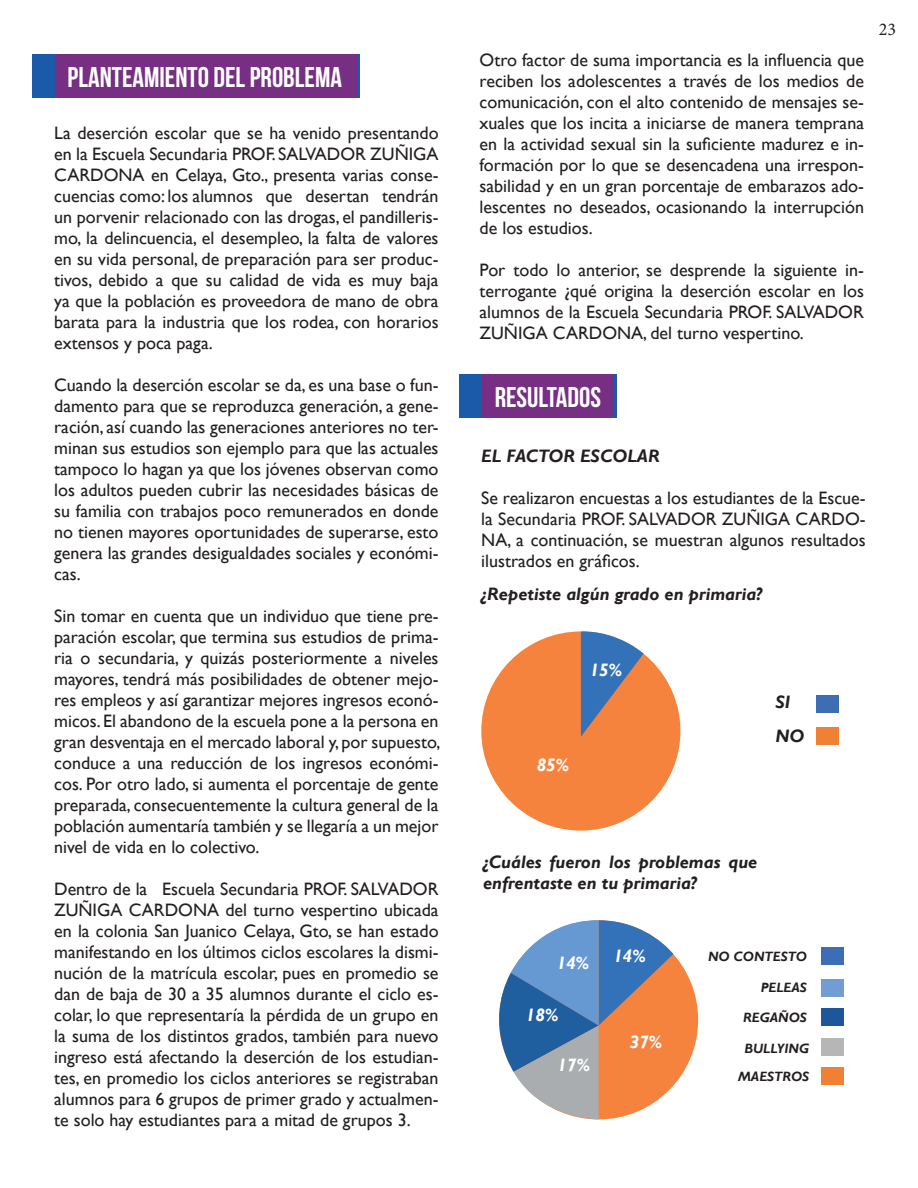
<style>
.page{position:relative;width:918px;height:1188px;background:#fff}
.page>*{position:absolute;margin:0;border:0;box-sizing:border-box;transform-origin:0 0}
.t1{font:700 28.5px "Bebas Neue";color:#fff}
.t2{font:18px/21px "Gill Sans";color:#231f20;text-align:justify}
.t3{font:italic 700 18px/21px "Gill Sans";color:#231f20}
.t4{font:italic 700 18px "Gill Sans";color:#fff}
.t5{font:18px "Minion Pro";color:#231f20}
.t6{font:italic 700 13.5px "Gill Sans";color:#231f20}
</style>
<div class="page">
<div style="left:51px;top:54px;width:307px;height:44px;background:#762f83"></div>
<div style="left:32px;top:54px;width:22px;height:44px;background:#1b5aa9"></div>
<hr style="left:358px;top:54px;width:2px;height:44px;background:#1b5aa9">
<div style="left:478px;top:374px;width:138px;height:43px;background:#762f83"></div>
<div style="left:459px;top:374px;width:22px;height:43px;background:#1b5aa9"></div>
<hr style="left:615px;top:374px;width:2px;height:43px;background:#1b5aa9">
<div style="left:481px;top:631px;width:199px;height:200px;background:#f5833e;border-radius:50%"></div>
<svg style="left:581px;top:631px;width:63px;height:106px"></svg>
<div style="left:499px;top:920px;width:199px;height:199px;background:#f5833e;border-radius:50%"></div>
<svg style="left:499px;top:920px;width:174px;height:199px"></svg>
<div style="left:816px;top:695px;width:23px;height:18px;background:#3d6eb5"></div>
<div style="left:821px;top:947px;width:22px;height:18px;background:#3d6eb5"></div>
<div style="left:816px;top:727px;width:23px;height:18px;background:#f08034"></div>
<div style="left:821px;top:979px;width:22px;height:18px;background:#709dd3"></div>
<div style="left:821px;top:1009px;width:22px;height:17px;background:#1d579a"></div>
<div style="left:821px;top:1038px;width:22px;height:18px;background:#b6b6b7"></div>
<div style="left:821px;top:1067px;width:22px;height:18px;background:#f08034"></div>
<p class="t1" style="left:68px;top:62px;width:276px">PLANTEAMIENTO DEL PROBLEMA</p>
<p class="t2" style="left:54px;top:123px;width:386px">La deserción escolar que se ha venido presentando en la Escuela Secundaria PROF. SALVADOR ZUÑIGA CARDONA en Celaya, Gto., presenta varias conse&shy;cuencias como: los alumnos que desertan tendrán un porvenir relacionado con las drogas, el pandilleris&shy;mo, la delincuencia, el desempleo, la falta de valores en su vida personal, de preparación para ser produc&shy;tivos, debido a que su calidad de vida es muy baja ya que la población es proveedora de mano de obra barata para la industria que los rodea, con horarios extensos y poca paga.</p>
<p class="t2" style="left:54px;top:375px;width:386px">Cuando la deserción escolar se da, es una base o fun&shy;damento para que se reproduzca generación, a gene&shy;ración, así cuando las generaciones anteriores no ter&shy;minan sus estudios son ejemplo para que las actuales tampoco lo hagan ya que los jóvenes observan como los adultos pueden cubrir las necesidades básicas de su familia con trabajos poco remunerados en donde no tienen mayores oportunidades de superarse, esto genera las grandes desigualdades sociales y económi&shy;cas.</p>
<p class="t2" style="left:54px;top:606px;width:388px">Sin tomar en cuenta que un individuo que tiene pre&shy;paración escolar, que termina sus estudios de prima&shy;ria o secundaria, y quizás posteriormente a niveles mayores, tendrá más posibilidades de obtener mejo&shy;res empleos y así garantizar mejores ingresos econó&shy;micos. El abandono de la escuela pone a la persona en gran desventaja en el mercado laboral y, por supuesto, conduce a una reducción de los ingresos económi&shy;cos. Por otro lado, si aumenta el porcentaje de gente preparada, consecuentemente la cultura general de la población aumentaría también y se llegaría a un mejor nivel de vida en lo colectivo.</p>
<p class="t2" style="left:54px;top:879px;width:386px">Dentro de la Escuela Secundaria PROF. SALVADOR ZUÑIGA CARDONA del turno vespertino ubicada en la colonia San Juanico Celaya, Gto, se han estado manifestando en los últimos ciclos escolares la dismi&shy;nución de la matrícula escolar, pues en promedio se dan de baja de 30 a 35 alumnos durante el ciclo es&shy;colar, lo que representaría la pérdida de un grupo en la suma de los distintos grados, también para nuevo ingreso está afectando la deserción de los estudian&shy;tes, en promedio los ciclos anteriores se registraban alumnos para 6 grupos de primer grado y actualmen&shy;te solo hay estudiantes para a mitad de grupos 3.</p>
<p class="t2" style="left:480px;top:50px;width:386px">Otro factor de suma importancia es la influencia que reciben los adolescentes a través de los medios de comunicación, con el alto contenido de mensajes se&shy;xuales que los incita a iniciarse de manera temprana en la actividad sexual sin la suficiente madurez e in&shy;formación por lo que se desencadena una irrespon&shy;sabilidad y en un gran porcentaje de embarazos ado&shy;lescentes no deseados, ocasionando la interrupción de los estudios.</p>
<p class="t2" style="left:480px;top:260px;width:386px">Por todo lo anterior, se desprende la siguiente in&shy;terrogante ¿qué origina la deserción escolar en los alumnos de la Escuela Secundaria PROF. SALVADOR ZUÑIGA CARDONA, del turno vespertino.</p>
<p class="t5" style="left:879px;top:17px;width:19px">23</p>
<p class="t1" style="left:495px;top:381px;width:108px">RESULTADOS</p>
<p class="t3" style="left:481px;top:446px;width:180px">EL FACTOR ESCOLAR</p>
<p class="t2" style="left:481px;top:488px;width:386px">Se realizaron encuestas a los estudiantes de la Escue&shy;la Secundaria PROF. SALVADOR ZUÑIGA CARDO-NA, a continuación, se muestran algunos resultados ilustrados en gráficos.</p>
<p class="t3" style="left:481px;top:584px;width:282px">¿Repetiste algún grado en primaria?</p>
<p class="t4" style="left:590px;top:659px;width:34px">15%</p>
<p class="t4" style="left:537px;top:755px;width:34px">85%</p>
<p class="t3" style="left:775px;top:692px;width:16px">SI</p>
<p class="t3" style="left:775px;top:726px;width:31px">NO</p>
<p class="t3" style="left:483px;top:852px;width:276px">¿Cuáles fueron los problemas que enfrentaste en tu primaria?</p>
<p class="t4" style="left:557px;top:952px;width:34px">14%</p>
<p class="t4" style="left:526px;top:1004px;width:34px">18%</p>
<p class="t4" style="left:558px;top:1054px;width:34px">17%</p>
<p class="t4" style="left:613px;top:945px;width:34px">14%</p>
<p class="t4" style="left:630px;top:1031px;width:34px">37%</p>
<p class="t6" style="left:708px;top:948px;width:100px">NO CONTESTO</p>
<p class="t6" style="left:761px;top:980px;width:48px">PELEAS</p>
<p class="t6" style="left:743px;top:1010px;width:65px">REGAÑOS</p>
<p class="t6" style="left:745px;top:1041px;width:66px">BULLYING</p>
<p class="t6" style="left:738px;top:1069px;width:73px">MAESTROS</p>
</div>
